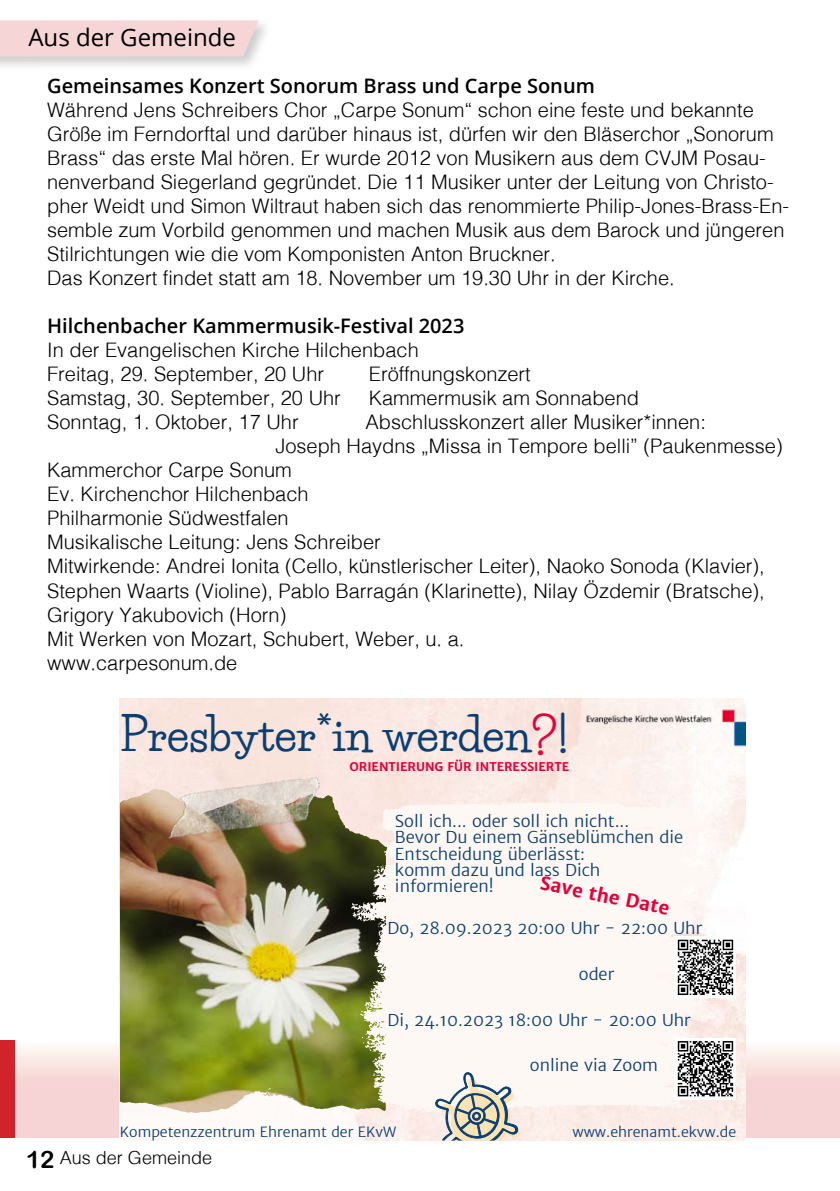
<style>
.page{position:relative;width:840px;height:1191px;background:#fff}
.page>*{position:absolute;margin:0;border:0;box-sizing:border-box;transform-origin:0 0}
.t1{font:700 44.8px "Life Savers";color:#0b3e73}
.t2{font:24px "Open Sans";color:#000}
.t3{font:24px "Arial Rounded MT Bold";color:#000}
.t4{font:300 20px/24px "Helv";color:#000}
.t5{font:600 20px "Open Sans";color:#000}
.t6{font:700 18.6px "Merriweather Sans";color:#e50039}
.t7{font:300 18px "Helv";color:#000}
.t8{font:300 16.4px/16.2px "Merriweather Sans";color:#0b3e73}
.t9{font:300 14px "Merriweather Sans";color:#0b3e73}
.t10{font:700 12px "Merriweather Sans";color:#e50039}
.s1{color:#e50039}
.s2{color:#0b3f73}
</style>
<div class="page">
<svg style="left:14px;top:1040px;width:825px;height:98px;background:#f6d9d9"></svg>
<div style="left:0;top:1040px;width:14px;height:98px;background:#d2232a"></div>
<div style="left:0;top:17px;width:272px;height:54px;background:#000;opacity:.2"></div>
<svg style="left:0;top:20px;width:258px;height:37px;background:#f3d5d5"></svg>
<img style="left:120px;top:698px;width:625px;height:442px">
<img style="left:120px;top:789px;width:147px;height:323px">
<img style="left:166px;top:772px;width:153px;height:69px">
<img style="left:575px;top:698px;width:170px;height:59px">
<svg style="left:351px;top:802px;width:383px;height:311px;fill:#fdf8f4"></svg>
<svg style="left:373px;top:857px;width:18px;height:15px"></svg>
<svg style="left:708px;top:872px;width:12px;height:16px"></svg>
<svg style="left:352px;top:902px;width:15px;height:19px"></svg>
<svg style="left:376px;top:922px;width:6px;height:6px"></svg>
<svg style="left:375px;top:942px;width:4px;height:3px"></svg>
<svg style="left:362px;top:1035px;width:18px;height:27px"></svg>
<svg style="left:372px;top:1072px;width:8px;height:4px"></svg>
<svg style="left:684px;top:1103px;width:29px;height:7px"></svg>
<svg style="left:710px;top:854px;width:34px;height:7px"></svg>
<svg style="left:414px;top:1064px;width:118px;height:76px"></svg>
<svg style="left:673px;top:925px;width:70px;height:74px"></svg>
<div style="left:674px;top:1038px;width:61px;height:61px;background:#fff"></div>
<svg style="left:677px;top:1041px;width:57px;height:56px"></svg>
<p class="t2" style="left:28px;top:21px;width:209px">Aus der Gemeinde</p>
<p class="t5" style="left:47px;top:72px;width:549px">Gemeinsames Konzert Sonorum Brass und Carpe Sonum</p>
<p class="t4" style="left:47px;top:98px;width:743px">Während Jens Schreibers Chor „Carpe Sonum“ schon eine feste und bekannte Größe im Ferndorftal und darüber hinaus ist, dürfen wir den Bläserchor „Sonorum Brass“ das erste Mal hören. Er wurde 2012 von Musikern aus dem CVJM Posau&shy;nenverband Siegerland gegründet. Die 11 Musiker unter der Leitung von Christo&shy;pher Weidt und Simon Wiltraut haben sich das renommierte Philip-Jones-Brass-En&shy;semble zum Vorbild genommen und machen Musik aus dem Barock und jüngeren Stilrichtungen wie die vom Komponisten Anton Bruckner.<br>Das Konzert findet statt am 18. November um 19.30 Uhr in der Kirche.</p>
<p class="t5" style="left:47px;top:312px;width:418px">Hilchenbacher Kammermusik-Festival 2023</p>
<p class="t4" style="left:47px;top:338px;width:373px">In der Evangelischen Kirche Hilchenbach<br>Freitag, 29. September, 20 Uhr</p>
<p class="t4" style="left:368px;top:362px;width:163px">Eröffnungskonzert</p>
<p class="t4" style="left:47px;top:386px;width:295px">Samstag, 30. September, 20 Uhr</p>
<p class="t4" style="left:368px;top:386px;width:272px">Kammermusik am Sonnabend</p>
<p class="t4" style="left:47px;top:410px;width:253px">Sonntag, 1. Oktober, 17 Uhr</p>
<p class="t4" style="left:365px;top:410px;width:342px">Abschlusskonzert aller Musiker*innen:</p>
<p class="t4" style="left:275px;top:434px;width:508px">Joseph Haydns „Missa in Tempore belli” (Paukenmesse)</p>
<p class="t4" style="left:47px;top:458px;width:246px">Kammerchor Carpe Sonum</p>
<p class="t4" style="left:47px;top:482px;width:263px">Ev. Kirchenchor Hilchenbach</p>
<p class="t4" style="left:47px;top:506px;width:243px">Philharmonie Südwestfalen</p>
<p class="t4" style="left:47px;top:530px;width:335px">Musikalische Leitung: Jens Schreiber</p>
<p class="t4" style="left:47px;top:554px;width:718px">Mitwirkende: Andrei Ionita (Cello, künstlerischer Leiter), Naoko Sonoda (Klavier),</p>
<p class="t4" style="left:47px;top:578px;width:718px">Stephen Waarts (Violine), Pablo Barragán (Klarinette), Nilay Özdemir (Bratsche),</p>
<p class="t4" style="left:47px;top:602px;width:240px">Grigory Yakubovich (Horn)</p>
<p class="t4" style="left:47px;top:626px;width:418px">Mit Werken von Mozart, Schubert, Weber, u. a.</p>
<p class="t4" style="left:47px;top:650px;width:192px">www.carpesonum.de</p>
<h1 class="t1" style="left:120px;top:707px;width:450px">Presbyter*in werden<span class="s1">?</span><span class="s2">!</span></h1>
<p class="t10" style="left:349px;top:758px;width:221px">ORIENTIERUNG FÜR INTERESSIERTE</p>
<p class="t8" style="left:395px;top:813px;width:290px">Soll ich... oder soll ich nicht...<br>Bevor Du einem Gänseblümchen die<br>Entscheidung überlässt:<br>komm dazu und lass Dich informieren!</p>
<p class="t6" style="left:542px;top:870px;width:133px;rotate:12deg">Save the Date</p>
<p class="t8" style="left:387px;top:920px;width:316px">Do, 28.09.2023 20:00 Uhr - 22:00 Uhr</p>
<p class="t8" style="left:578px;top:966px;width:37px">oder</p>
<p class="t8" style="left:387px;top:1011px;width:304px">Di, 24.10.2023 18:00 Uhr - 20:00 Uhr</p>
<p class="t8" style="left:529px;top:1057px;width:130px">online via Zoom</p>
<p class="t9" style="left:120px;top:1122px;width:278px">Kompetenzzentrum Ehrenamt der EKvW</p>
<p class="t9" style="left:572px;top:1122px;width:165px">www.ehrenamt.ekvw.de</p>
<p class="t7" style="left:60px;top:1146px;width:154px">Aus der Gemeinde</p>
<p class="t3" style="left:26px;top:1145px;width:30px">12</p>
</div>
